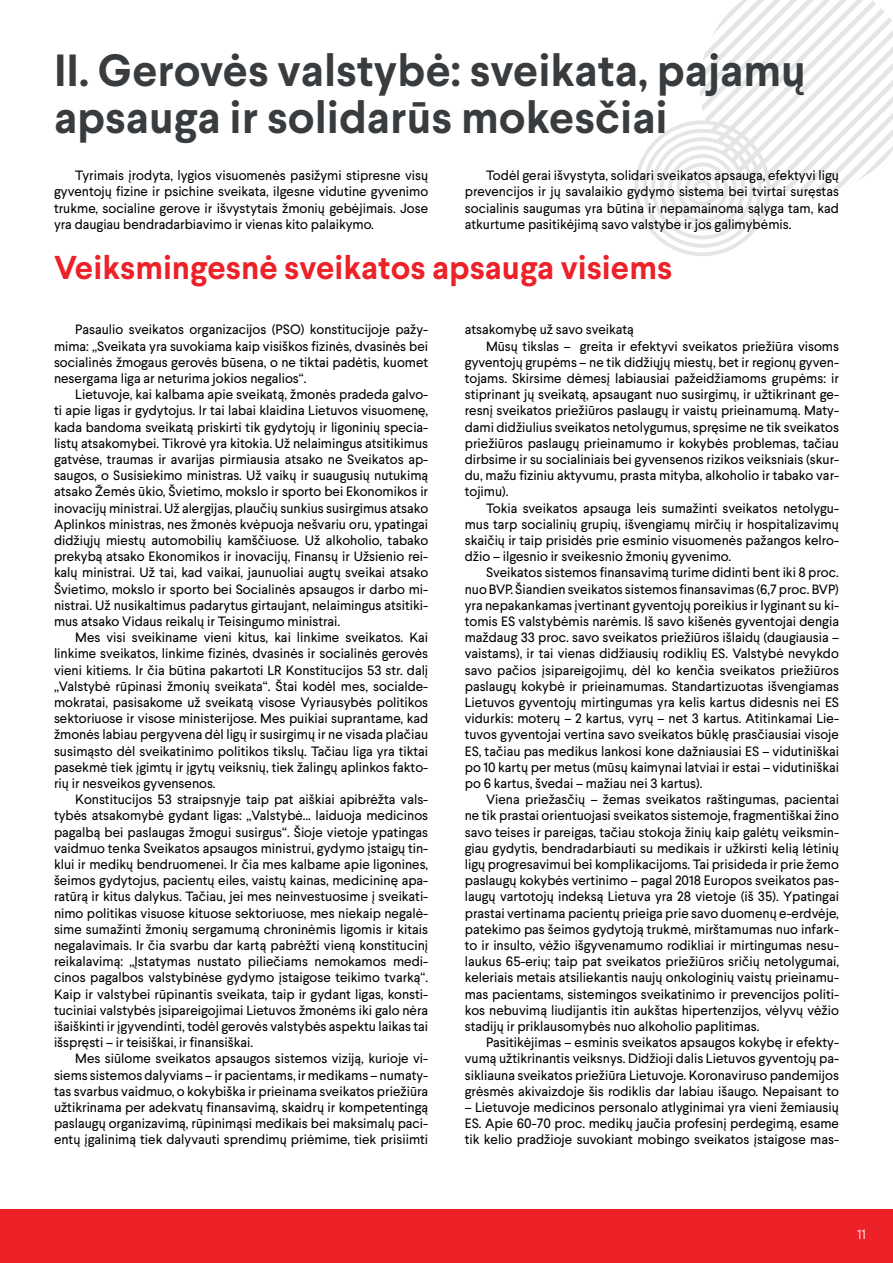
<style>
.page{position:relative;width:893px;height:1263px;background:#fff}
.page>*{position:absolute;margin:0;border:0;box-sizing:border-box;transform-origin:0 0}
.t1{font:700 45px/46.5px "Larsseit";color:#393c3f}
.t2{font:700 33px "Larsseit";color:#ed2128}
.t3{font:13.5px/16.2px "Larsseit";color:#000;text-align:justify}
.t4{font:300 13.5px "Larsseit";color:#fff}
</style>
<div class="page">
<div style="left:0;top:1209px;width:893px;height:54px;background:#ed2128"></div>
<svg style="left:635px;top:130px;width:126px;height:126px"></svg>
<svg style="left:668px;top:0;width:225px;height:223px"></svg>
<h1 class="t1" style="left:54px;top:48px;width:753px">II. Gerovės valstybė: sveikata, pajamų apsauga ir solidarūs mokesčiai</h1>
<p class="t3" style="left:465px;top:167px;width:376px;text-indent:21px">Todėl gerai išvystyta, solidari sveikatos apsauga, efektyvi ligų prevencijos ir jų savalaikio gydymo sistema bei tvirtai suręstas socialinis saugumas yra būtina ir nepamainoma sąlyga tam, kad atkurtume pasitikėjimą savo valstybe ir jos galimybėmis.</p>
<p class="t3" style="left:54px;top:167px;width:376px;text-indent:21px">Tyrimais įrodyta, lygios visuomenės pasižymi stipresne visų gyventojų fizine ir psichine sveikata, ilgesne vidutine gyvenimo trukme, socialine gerove ir išvystytais žmonių gebėjimais. Jose yra daugiau bendradarbiavimo ir vienas kito palaikymo.</p>
<h2 class="t2" style="left:54px;top:246px;width:620px">Veiksmingesnė sveikatos apsauga visiems</h2>
<p class="t3" style="left:54px;top:321px;width:376px;text-indent:21px">Pasaulio sveikatos organizacijos (PSO) konstitucijoje pažy&shy;mima: „Sveikata yra suvokiama kaip visiškos fizinės, dvasinės bei socialinės žmogaus gerovės būsena, o ne tiktai padėtis, kuomet nesergama liga ar neturima jokios negalios“.</p>
<p class="t3" style="left:54px;top:386px;width:376px;text-indent:21px">Lietuvoje, kai kalbama apie sveikatą, žmonės pradeda galvo&shy;ti apie ligas ir gydytojus. Ir tai labai klaidina Lietuvos visuomenę, kada bandoma sveikatą priskirti tik gydytojų ir ligoninių specia&shy;listų atsakomybei. Tikrovė yra kitokia. Už nelaimingus atsitikimus gatvėse, traumas ir avarijas pirmiausia atsako ne Sveikatos ap&shy;saugos, o Susisiekimo ministras. Už vaikų ir suaugusių nutukimą atsako Žemės ūkio, Švietimo, mokslo ir sporto bei Ekonomikos ir inovacijų ministrai. Už alergijas, plaučių sunkius susirgimus atsako Aplinkos ministras, nes žmonės kvėpuoja nešvariu oru, ypatingai didžiųjų miestų automobilių kamščiuose. Už alkoholio, tabako prekybą atsako Ekonomikos ir inovacijų, Finansų ir Užsienio rei&shy;kalų ministrai. Už tai, kad vaikai, jaunuoliai augtų sveikai atsako Švietimo, mokslo ir sporto bei Socialinės apsaugos ir darbo mi&shy;nistrai. Už nusikaltimus padarytus girtaujant, nelaimingus atsitiki&shy;mus atsako Vidaus reikalų ir Teisingumo ministrai.</p>
<p class="t3" style="left:54px;top:629px;width:376px;text-indent:21px">Mes visi sveikiname vieni kitus, kai linkime sveikatos. Kai linkime sveikatos, linkime fizinės, dvasinės ir socialinės gerovės vieni kitiems. Ir čia būtina pakartoti LR Konstitucijos 53 str. dalį „Valstybė rūpinasi žmonių sveikata“. Štai kodėl mes, socialde&shy;mokratai, pasisakome už sveikatą visose Vyriausybės politikos sektoriuose ir visose ministerijose. Mes puikiai suprantame, kad žmonės labiau pergyvena dėl ligų ir susirgimų ir ne visada plačiau susimąsto dėl sveikatinimo politikos tikslų. Tačiau liga yra tiktai pasekmė tiek įgimtų ir įgytų veiksnių, tiek žalingų aplinkos fakto&shy;rių ir nesveikos gyvensenos.</p>
<p class="t3" style="left:54px;top:791px;width:376px;text-indent:21px">Konstitucijos 53 straipsnyje taip pat aiškiai apibrėžta vals&shy;tybės atsakomybė gydant ligas: „Valstybė... laiduoja medicinos pagalbą bei paslaugas žmogui susirgus“. Šioje vietoje ypatingas vaidmuo tenka Sveikatos apsaugos ministrui, gydymo įstaigų tin&shy;klui ir medikų bendruomenei. Ir čia mes kalbame apie ligonines, šeimos gydytojus, pacientų eiles, vaistų kainas, medicininę apa&shy;ratūrą ir kitus dalykus. Tačiau, jei mes neinvestuosime į sveikati&shy;nimo politikas visuose kituose sektoriuose, mes niekaip negalė&shy;sime sumažinti žmonių sergamumą chroninėmis ligomis ir kitais negalavimais. Ir čia svarbu dar kartą pabrėžti vieną konstitucinį reikalavimą: „Įstatymas nustato piliečiams nemokamos medi&shy;cinos pagalbos valstybinėse gydymo įstaigose teikimo tvarką“.<br>Kaip ir valstybei rūpinantis sveikata, taip ir gydant ligas, konsti&shy;tuciniai valstybės įsipareigojimai Lietuvos žmonėms iki galo nėra išaiškinti ir įgyvendinti, todėl gerovės valstybės aspektu laikas tai išspręsti – ir teisiškai, ir finansiškai.</p>
<p class="t3" style="left:54px;top:1050px;width:376px;text-indent:21px">Mes siūlome sveikatos apsaugos sistemos viziją, kurioje vi&shy;siems sistemos dalyviams – ir pacientams, ir medikams – numaty&shy;tas svarbus vaidmuo, o kokybiška ir prieinama sveikatos priežiūra užtikrinama per adekvatų finansavimą, skaidrų ir kompetentingą paslaugų organizavimą, rūpinimąsi medikais bei maksimalų paci&shy;entų įgalinimą tiek dalyvauti sprendimų priėmime, tiek prisiimti</p>
<p class="t3" style="left:465px;top:321px;width:171px">atsakomybę už savo sveikatą</p>
<p class="t3" style="left:486px;top:338px;width:354px">Mūsų tikslas – greita ir efektyvi sveikatos priežiūra visoms</p>
<p class="t3" style="left:465px;top:354px;width:376px">gyventojų grupėms – ne tik didžiųjų miestų, bet ir regionų gyven-</p>
<p class="t3" style="left:465px;top:370px;width:376px">tojams. Skirsime dėmesį labiausiai pažeidžiamoms grupėms: ir</p>
<p class="t3" style="left:465px;top:386px;width:376px">stiprinant jų sveikatą, apsaugant nuo susirgimų, ir užtikrinant ge-</p>
<p class="t3" style="left:465px;top:402px;width:376px">resnį sveikatos priežiūros paslaugų ir vaistų prieinamumą. Maty-</p>
<p class="t3" style="left:465px;top:419px;width:376px">dami didžiulius sveikatos netolygumus, spręsime ne tik sveikatos</p>
<p class="t3" style="left:465px;top:435px;width:376px">priežiūros paslaugų prieinamumo ir kokybės problemas, tačiau</p>
<p class="t3" style="left:465px;top:451px;width:376px">dirbsime ir su socialiniais bei gyvensenos rizikos veiksniais (skur-</p>
<p class="t3" style="left:465px;top:467px;width:376px">du, mažu fiziniu aktyvumu, prasta mityba, alkoholio ir tabako var-</p>
<p class="t3" style="left:465px;top:483px;width:45px">tojimu).</p>
<p class="t3" style="left:486px;top:500px;width:354px">Tokia sveikatos apsauga leis sumažinti sveikatos netolygu-</p>
<p class="t3" style="left:465px;top:516px;width:376px">mus tarp socialinių grupių, išvengiamų mirčių ir hospitalizavimų</p>
<p class="t3" style="left:465px;top:532px;width:376px">skaičių ir taip prisidės prie esminio visuomenės pažangos kelro-</p>
<p class="t3" style="left:465px;top:548px;width:268px">džio – ilgesnio ir sveikesnio žmonių gyvenimo.</p>
<p class="t3" style="left:486px;top:564px;width:354px">Sveikatos sistemos finansavimą turime didinti bent iki 8 proc.</p>
<p class="t3" style="left:465px;top:581px;width:376px">nuo BVP. Šiandien sveikatos sistemos finansavimas (6,7 proc. BVP)</p>
<p class="t3" style="left:465px;top:597px;width:376px">yra nepakankamas įvertinant gyventojų poreikius ir lyginant su ki-</p>
<p class="t3" style="left:465px;top:613px;width:376px">tomis ES valstybėmis narėmis. Iš savo kišenės gyventojai dengia</p>
<p class="t3" style="left:465px;top:629px;width:376px">maždaug 33 proc. savo sveikatos priežiūros išlaidų (daugiausia –</p>
<p class="t3" style="left:465px;top:645px;width:376px">vaistams), ir tai vienas didžiausių rodiklių ES. Valstybė nevykdo</p>
<p class="t3" style="left:465px;top:662px;width:376px">savo pačios įsipareigojimų, dėl ko kenčia sveikatos priežiūros</p>
<p class="t3" style="left:465px;top:678px;width:376px">paslaugų kokybė ir prieinamumas. Standartizuotas išvengiamas</p>
<p class="t3" style="left:465px;top:694px;width:376px">Lietuvos gyventojų mirtingumas yra kelis kartus didesnis nei ES</p>
<p class="t3" style="left:465px;top:710px;width:376px">vidurkis: moterų – 2 kartus, vyrų – net 3 kartus. Atitinkamai Lie-</p>
<p class="t3" style="left:465px;top:726px;width:376px">tuvos gyventojai vertina savo sveikatos būklę prasčiausiai visoje</p>
<p class="t3" style="left:465px;top:743px;width:376px">ES, tačiau pas medikus lankosi kone dažniausiai ES – vidutiniškai</p>
<p class="t3" style="left:465px;top:759px;width:376px">po 10 kartų per metus (mūsų kaimynai latviai ir estai – vidutiniškai</p>
<p class="t3" style="left:465px;top:775px;width:239px">po 6 kartus, švedai – mažiau nei 3 kartus).</p>
<p class="t3" style="left:486px;top:791px;width:354px">Viena priežasčių – žemas sveikatos raštingumas, pacientai</p>
<p class="t3" style="left:465px;top:807px;width:376px">ne tik prastai orientuojasi sveikatos sistemoje, fragmentiškai žino</p>
<p class="t3" style="left:465px;top:824px;width:376px">savo teises ir pareigas, tačiau stokoja žinių kaip galėtų veiksmin-</p>
<p class="t3" style="left:465px;top:840px;width:376px">giau gydytis, bendradarbiauti su medikais ir užkirsti kelią lėtinių</p>
<p class="t3" style="left:465px;top:856px;width:376px">ligų progresavimui bei komplikacijoms. Tai prisideda ir prie žemo</p>
<p class="t3" style="left:465px;top:872px;width:376px">paslaugų kokybės vertinimo – pagal 2018 Europos sveikatos pas-</p>
<p class="t3" style="left:465px;top:888px;width:376px">laugų vartotojų indeksą Lietuva yra 28 vietoje (iš 35). Ypatingai</p>
<p class="t3" style="left:465px;top:905px;width:376px">prastai vertinama pacientų prieiga prie savo duomenų e-erdvėje,</p>
<p class="t3" style="left:465px;top:921px;width:376px">patekimo pas šeimos gydytoją trukmė, mirštamumas nuo infark-</p>
<p class="t3" style="left:465px;top:937px;width:376px">to ir insulto, vėžio išgyvenamumo rodikliai ir mirtingumas nesu-</p>
<p class="t3" style="left:465px;top:953px;width:376px">laukus 65-erių; taip pat sveikatos priežiūros sričių netolygumai,</p>
<p class="t3" style="left:465px;top:969px;width:376px">keleriais metais atsiliekantis naujų onkologinių vaistų prieinamu-</p>
<p class="t3" style="left:465px;top:986px;width:376px">mas pacientams, sistemingos sveikatinimo ir prevencijos politi-</p>
<p class="t3" style="left:465px;top:1002px;width:376px">kos nebuvimą liudijantis itin aukštas hipertenzijos, vėlyvų vėžio</p>
<p class="t3" style="left:465px;top:1018px;width:296px">stadijų ir priklausomybės nuo alkoholio paplitimas.</p>
<p class="t3" style="left:486px;top:1034px;width:354px">Pasitikėjimas – esminis sveikatos apsaugos kokybę ir efekty-</p>
<p class="t3" style="left:465px;top:1050px;width:376px">vumą užtikrinantis veiksnys. Didžioji dalis Lietuvos gyventojų pa-</p>
<p class="t3" style="left:465px;top:1067px;width:376px">sikliauna sveikatos priežiūra Lietuvoje. Koronaviruso pandemijos</p>
<p class="t3" style="left:465px;top:1083px;width:376px">grėsmės akivaizdoje šis rodiklis dar labiau išaugo. Nepaisant to</p>
<p class="t3" style="left:465px;top:1099px;width:376px">– Lietuvoje medicinos personalo atlyginimai yra vieni žemiausių ES. Apie 60-70 proc. medikų jaučia profesinį perdegimą, esame tik kelio pradžioje suvokiant mobingo sveikatos įstaigose mas-</p>
<p class="t4" style="left:857px;top:1226px;width:10px">11</p>
</div>
